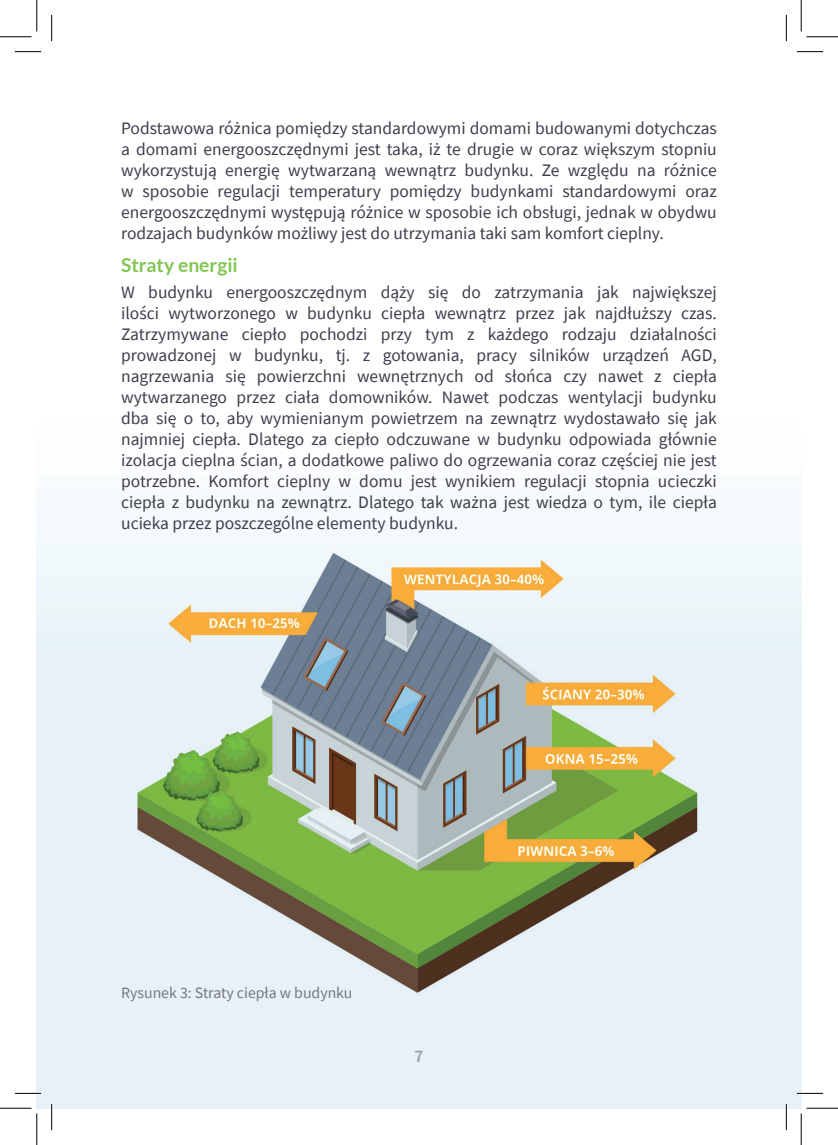
<style>
.page{position:relative;width:838px;height:1145px;background:#fff}
.page>*{position:absolute;margin:0;border:0;box-sizing:border-box;transform-origin:0 0}
.t1{font:700 19.25px "Lato";color:#82c554}
.t2{font:17.5px/21px "Source Sans Pro";color:#403d4b;text-align:justify}
.t3{font:600 17.5px "Source Sans Pro";color:#9d9fa2}
.t4{font:15.75px "Source Sans Pro";color:#76787b}
</style>
<div class="page">
<img style="left:37px;top:41px;width:764px;height:1067px">
<hr style="left:15px;top:51px;width:26px;height:2px;background:#fff">
<hr style="left:796px;top:51px;width:27px;height:2px;background:#fff">
<hr style="left:15px;top:1092px;width:26px;height:2px;background:#fff">
<hr style="left:796px;top:1092px;width:27px;height:2px;background:#fff">
<hr style="left:51px;top:1104px;width:2px;height:26px;background:#fff">
<hr style="left:785px;top:1104px;width:2px;height:26px;background:#fff">
<svg style="left:15px;top:51px;width:26px;height:1px"></svg>
<svg style="left:796px;top:51px;width:27px;height:1px"></svg>
<svg style="left:15px;top:1093px;width:26px;height:1px"></svg>
<svg style="left:796px;top:1093px;width:27px;height:1px"></svg>
<svg style="left:51px;top:15px;width:1px;height:26px"></svg>
<svg style="left:51px;top:1104px;width:1px;height:26px"></svg>
<svg style="left:786px;top:15px;width:1px;height:26px"></svg>
<svg style="left:786px;top:1104px;width:1px;height:26px"></svg>
<hr style="left:0;top:36px;width:32px;height:1px;background:#000">
<hr style="left:806px;top:36px;width:31px;height:1px;background:#000">
<hr style="left:0;top:1108px;width:32px;height:1px;background:#000">
<hr style="left:806px;top:1108px;width:31px;height:1px;background:#000">
<hr style="left:36px;top:0;width:1px;height:31px;background:#000">
<hr style="left:36px;top:1113px;width:1px;height:32px;background:#000">
<hr style="left:800px;top:0;width:1px;height:31px;background:#000">
<hr style="left:800px;top:1113px;width:1px;height:32px;background:#000">
<p class="t2" style="left:121px;top:118px;width:597px">Podstawowa różnica pomiędzy standardowymi domami budowanymi dotychczas a domami energooszczędnymi jest taka, iż te drugie w coraz większym stopniu wykorzystują energię wytwarzaną wewnątrz budynku. Ze względu na różnice w sposobie regulacji temperatury pomiędzy budynkami standardowymi oraz energooszczędnymi występują różnice w sposobie ich obsługi, jednak w obydwu rodzajach budynków możliwy jest do utrzymania taki sam komfort cieplny.</p>
<p class="t1" style="left:121px;top:254px;width:118px">Straty energii</p>
<p class="t2" style="left:121px;top:282px;width:597px">W budynku energooszczędnym dąży się do zatrzymania jak największej ilości wytworzonego w budynku ciepła wewnątrz przez jak najdłuższy czas.<br>Zatrzymywane ciepło pochodzi przy tym z każdego rodzaju działalności prowadzonej w budynku, tj. z gotowania, pracy silników urządzeń AGD, nagrzewania się powierzchni wewnętrznych od słońca czy nawet z ciepła wytwarzanego przez ciała domowników. Nawet podczas wentylacji budynku dba się o to, aby wymienianym powietrzem na zewnątrz wydostawało się jak najmniej ciepła. Dlatego za ciepło odczuwane w budynku odpowiada głównie izolacja cieplna ścian, a dodatkowe paliwo do ogrzewania coraz częściej nie jest potrzebne. Komfort cieplny w domu jest wynikiem regulacji stopnia ucieczki ciepła z budynku na zewnątrz. Dlatego tak ważna jest wiedza o tym, ile ciepła ucieka przez poszczególne elementy budynku.</p>
<p class="t4" style="left:121px;top:983px;width:233px">Rysunek 3: Straty ciepła w budynku</p>
<p class="t3" style="left:414px;top:1045px;width:10px">7</p>
</div>
